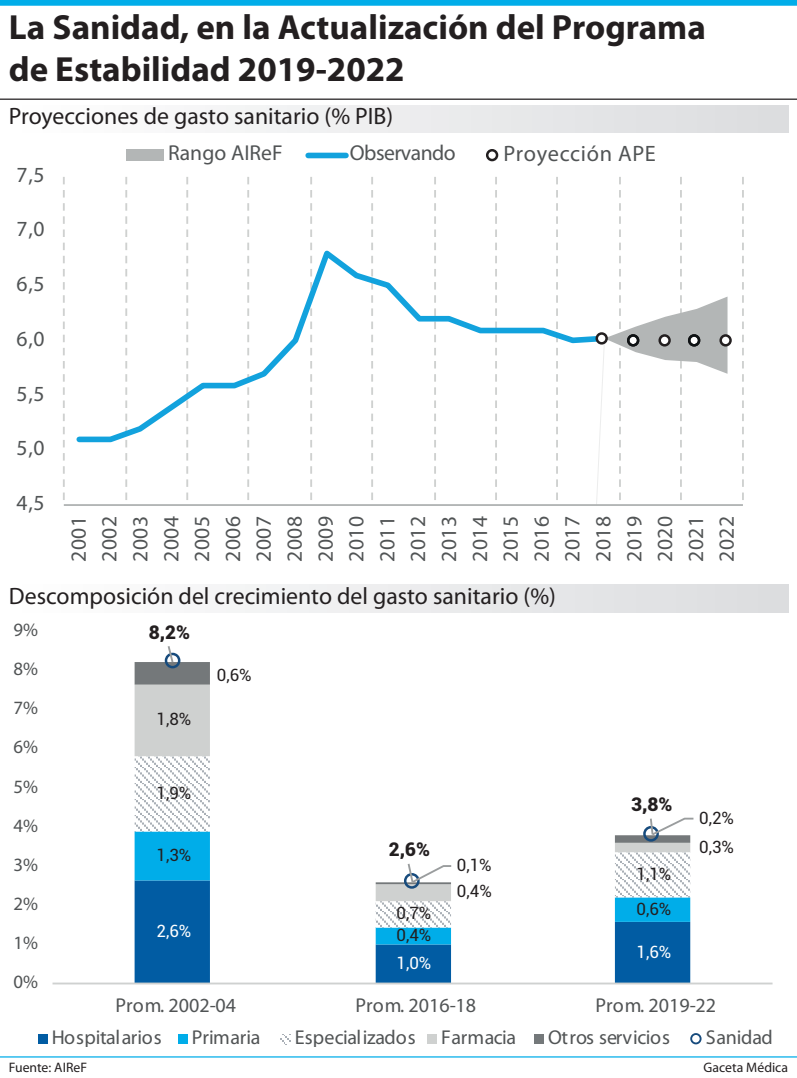
<style>
.page{position:relative;width:797px;height:1078px;background:#fff}
.page>*{position:absolute;margin:0;border:0;box-sizing:border-box;transform-origin:0 0}
.t1{font:700 35px/42px "Myriad Pro";color:#231f20}
.t2{font:23.75px "Myriad Pro";color:#231f20}
.t3{font:22.25px "Myriad Pro";letter-spacing:.03em;color:#515455}
.t4{font:21.5px/30.8px "Myriad Pro";letter-spacing:.04em;color:#515455;text-align:justify}
.t5{font:21.5px "Myriad Pro";color:#515455}
.t6{font:21.5px "Myriad Pro";letter-spacing:-.025em;color:#515455}
.t7{font:20px "Myriad Pro";color:#515455}
.t8{font:20px "Myriad Pro";letter-spacing:-.02em;color:#515455}
.t9{font:18.75px "Myriad Pro";color:#515455}
.t10{font:900 18.75px "Roboto";color:#231f20}
.t11{font:17px "Roboto";color:#231f20}
.t12{font:17px "Roboto";color:#fff}
.t13{font:13.75px "Myriad Pro";color:#231f20}
</style>
<div class="page">
<div style="left:9px;top:105px;width:778px;height:28px;background:linear-gradient(to right,#fff,#dbdcdf)"></div>
<div style="left:0;top:0;width:796px;height:6px;background:#00ade9"></div>
<hr style="left:0;top:98px;width:796px;height:2px;background:#231f20">
<hr style="left:0;top:1056px;width:796px;height:1px;background:#00ade9">
<div style="left:9px;top:584px;width:778px;height:28px;background:linear-gradient(to right,#fff,#dbdcdf)"></div>
<svg style="left:63px;top:177px;width:2px;height:328px"></svg>
<svg style="left:125px;top:177px;width:2px;height:323px"></svg>
<svg style="left:186px;top:177px;width:2px;height:323px"></svg>
<svg style="left:247px;top:177px;width:2px;height:323px"></svg>
<svg style="left:310px;top:177px;width:2px;height:323px"></svg>
<svg style="left:371px;top:177px;width:2px;height:323px"></svg>
<svg style="left:434px;top:177px;width:2px;height:323px"></svg>
<svg style="left:495px;top:177px;width:1px;height:323px"></svg>
<svg style="left:556px;top:177px;width:1px;height:323px"></svg>
<svg style="left:742px;top:177px;width:1px;height:328px"></svg>
<svg style="left:596px;top:177px;width:131px;height:327px"></svg>
<hr style="left:64px;top:504px;width:678px;height:2px;background:#b3b6b6">
<svg style="left:76px;top:244px;width:533px;height:201px"></svg>
<div style="left:596px;top:333px;width:10px;height:10px;background:#fff;border-radius:50%"></div>
<div style="left:595px;top:332px;width:12px;height:12px;border:3px solid #231f20;border-radius:50%"></div>
<div style="left:628px;top:335px;width:9px;height:10px;background:#fff;border-radius:50%"></div>
<div style="left:626px;top:334px;width:13px;height:12px;border:3px solid #0e1214;border-radius:50%"></div>
<div style="left:659px;top:335px;width:10px;height:10px;background:#fff;border-radius:50%"></div>
<div style="left:658px;top:334px;width:12px;height:12px;border:3px solid #231f20;border-radius:50%"></div>
<div style="left:688px;top:335px;width:10px;height:10px;background:#fff;border-radius:50%"></div>
<div style="left:687px;top:334px;width:13px;height:12px;border:3px solid #0e1214;border-radius:50%"></div>
<div style="left:720px;top:335px;width:10px;height:10px;background:#fff;border-radius:50%"></div>
<div style="left:719px;top:334px;width:12px;height:12px;border:3px solid #231f20;border-radius:50%"></div>
<div style="left:126px;top:149px;width:38px;height:12px;background:#b3b6b6"></div>
<div style="left:308px;top:153px;width:38px;height:5px;background:#12a2dd"></div>
<div style="left:485px;top:149px;width:13px;height:12px;border:3px solid #231f20;border-radius:50%"></div>
<svg style="left:134px;top:944px;width:555px;height:38px"></svg>
<svg style="left:134px;top:927px;width:555px;height:17px"></svg>
<svg style="left:134px;top:900px;width:555px;height:27px"></svg>
<svg style="left:134px;top:884px;width:555px;height:16px"></svg>
<svg style="left:134px;top:662px;width:555px;height:222px"></svg>
<hr style="left:52px;top:982px;width:720px;height:2px;background:#cfd1d0">
<div style="left:165px;top:652px;width:15px;height:16px;border:3px solid #174b7d;border-radius:50%"></div>
<div style="left:404px;top:872px;width:15px;height:16px;border:3px solid #174b7d;border-radius:50%"></div>
<div style="left:642px;top:825px;width:16px;height:16px;border:3px solid #174b7d;border-radius:50%"></div>
<svg style="left:166px;top:646px;width:9px;height:18px"></svg>
<svg style="left:406px;top:861px;width:47px;height:23px"></svg>
<svg style="left:648px;top:816px;width:46px;height:20px"></svg>
<div style="left:38px;top:1033px;width:9px;height:10px;background:#015ca3"></div>
<div style="left:178px;top:1033px;width:9px;height:10px;background:#00ade9"></div>
<svg style="left:280px;top:1034px;width:10px;height:9px"></svg>
<div style="left:427px;top:1033px;width:10px;height:10px;background:#cfd1d0"></div>
<div style="left:533px;top:1033px;width:10px;height:10px;background:#74787a"></div>
<div style="left:689px;top:1032px;width:12px;height:12px;border:2px solid #174b7d;border-radius:50%"></div>
<h1 class="t1" style="left:9px;top:5px;width:698px">La Sanidad, en la Actualización del Programa de Estabilidad 2019-2022</h1>
<p class="t2" style="left:9px;top:101px;width:385px">Proyecciones de gasto sanitario (% PIB)</p>
<p class="t4" style="left:16px;top:159px;width:30px">7,5</p>
<p class="t4" style="left:16px;top:213px;width:30px">7,0</p>
<p class="t4" style="left:16px;top:268px;width:30px">6,5</p>
<p class="t4" style="left:16px;top:323px;width:30px">6,0</p>
<p class="t4" style="left:16px;top:377px;width:30px">5,5</p>
<p class="t4" style="left:16px;top:432px;width:30px">5,0</p>
<p class="t4" style="left:16px;top:487px;width:30px">4,5</p>
<p class="t5" style="left:168px;top:140px;width:116px">Rango AIReF</p>
<p class="t6" style="left:350px;top:140px;width:107px">Observando</p>
<p class="t3" style="left:503px;top:140px;width:154px">Proyección APE</p>
<p class="t4" style="left:63px;top:562px;width:48px;rotate:-90deg">2001<br>2002<br>2003<br>2004<br>2005<br>2006<br>2007<br>2008<br>2009<br>2010<br>2011<br>2012<br>2013<br>2014<br>2015<br>2016<br>2017<br>2018<br>2019<br>2020<br>2021<br>2022</p>
<p class="t2" style="left:9px;top:580px;width:548px">Descomposición del crecimiento del gasto sanitario (%)</p>
<p class="t9" style="left:14px;top:617px;width:26px">9%</p>
<p class="t9" style="left:14px;top:657px;width:26px">8%</p>
<p class="t9" style="left:14px;top:696px;width:26px">7%</p>
<p class="t9" style="left:14px;top:735px;width:26px">6%</p>
<p class="t9" style="left:14px;top:774px;width:26px">5%</p>
<p class="t9" style="left:14px;top:813px;width:26px">4%</p>
<p class="t9" style="left:14px;top:852px;width:26px">3%</p>
<p class="t9" style="left:14px;top:892px;width:26px">2%</p>
<p class="t9" style="left:14px;top:930px;width:26px">1%</p>
<p class="t9" style="left:14px;top:970px;width:26px">0%</p>
<p class="t10" style="left:149px;top:618px;width:43px">8,2%</p>
<p class="t11" style="left:156px;top:706px;width:36px">1,8%</p>
<p class="t11" style="left:156px;top:780px;width:36px">1,9%</p>
<p class="t11" style="left:156px;top:842px;width:36px">1,3%</p>
<p class="t12" style="left:156px;top:919px;width:36px">2,6%</p>
<p class="t11" style="left:217px;top:662px;width:36px">0,6%</p>
<p class="t10" style="left:388px;top:836px;width:43px">2,6%</p>
<p class="t11" style="left:396px;top:900px;width:36px">0,7%</p>
<p class="t11" style="left:396px;top:922px;width:36px">0,4%</p>
<p class="t12" style="left:396px;top:950px;width:36px">1,0%</p>
<p class="t11" style="left:456px;top:853px;width:36px">0,1%</p>
<p class="t11" style="left:456px;top:879px;width:36px">0,4%</p>
<p class="t10" style="left:630px;top:791px;width:43px">3,8%</p>
<p class="t11" style="left:636px;top:862px;width:36px">1,1%</p>
<p class="t11" style="left:636px;top:896px;width:36px">0,6%</p>
<p class="t12" style="left:636px;top:939px;width:36px">1,6%</p>
<p class="t11" style="left:698px;top:805px;width:36px">0,2%</p>
<p class="t11" style="left:698px;top:834px;width:36px">0,3%</p>
<p class="t7" style="left:115px;top:992px;width:122px">Prom. 2002-04</p>
<p class="t7" style="left:355px;top:992px;width:122px">Prom. 2016-18</p>
<p class="t7" style="left:595px;top:992px;width:122px">Prom. 2019-22</p>
<p class="t7" style="left:52px;top:1024px;width:111px">Hospitalarios</p>
<p class="t7" style="left:192px;top:1024px;width:70px">Primaria</p>
<p class="t7" style="left:294px;top:1024px;width:122px">Especializados</p>
<p class="t8" style="left:441px;top:1024px;width:76px">Farmacia</p>
<p class="t7" style="left:547px;top:1024px;width:123px">Otros servicios</p>
<p class="t7" style="left:705px;top:1024px;width:68px">Sanidad</p>
<p class="t13" style="left:9px;top:1058px;width:80px">Fuente: AIReF</p>
<p class="t13" style="left:703px;top:1058px;width:86px">Gaceta Médica</p>
</div>
